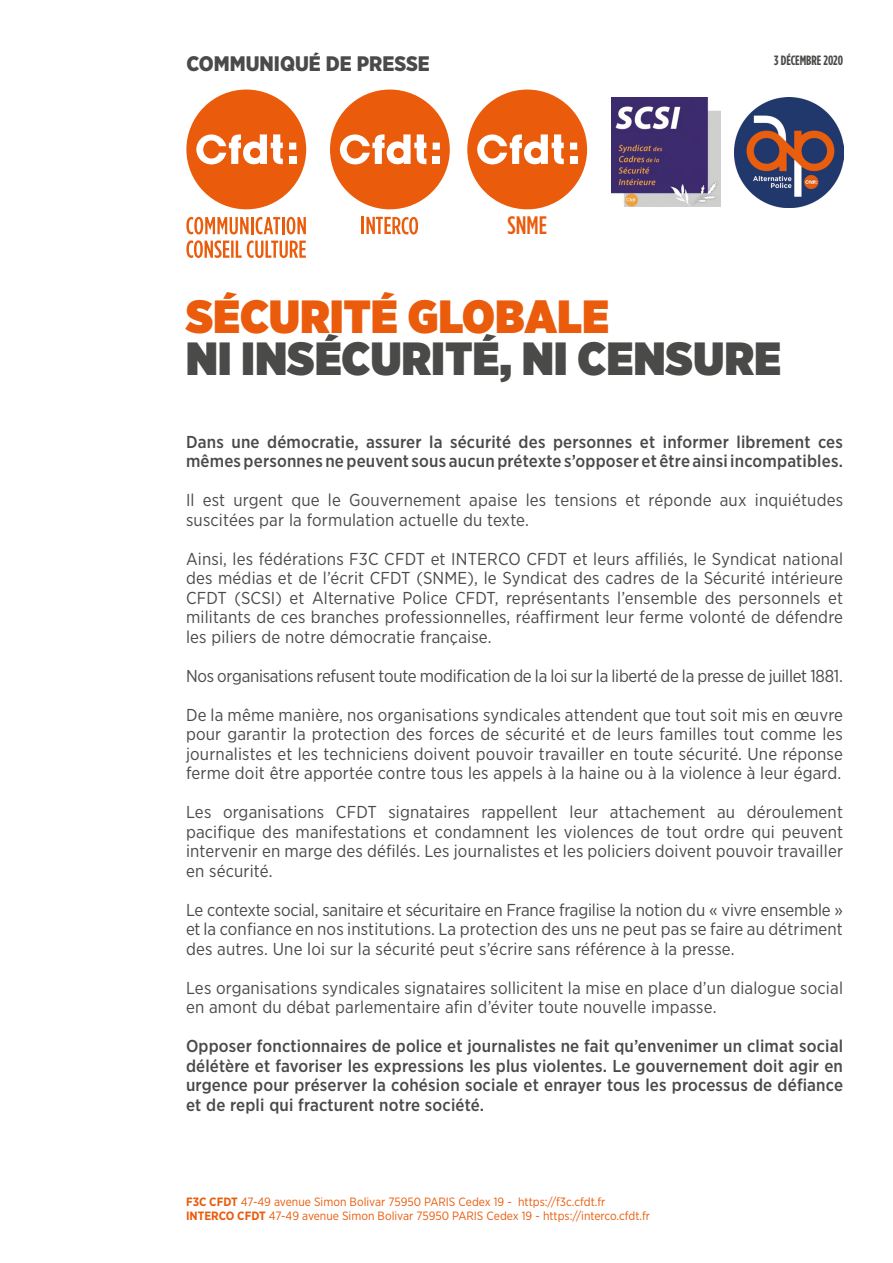
<style>
.page{position:relative;width:893px;height:1263px;background:#fff}
.page>*{position:absolute;margin:0;border:0;box-sizing:border-box;transform-origin:0 0}
.t1{font:900 46.5px/42px "Gotham Narrow";letter-spacing:.01em;color:#4a4a49}
.t2{font:500 25.2px "Gotham Condensed";color:#ea5b0b}
.t3{font:900 21px "Gotham Narrow";color:#4a4a49}
.t4{font:17.25px/19.5px "Gotham Narrow";letter-spacing:.01em;color:#4a4a49;text-align:justify}
.t5{font:500 17.25px/19.5px "Gotham Narrow";letter-spacing:.01em;color:#4a4a49}
.t6{font:17.25px "Gotham Narrow";letter-spacing:-.015em;color:#4a4a49}
.t7{font:700 13.5px "Gotham Condensed";color:#4a4a49}
.t8{font:12px "Gotham Narrow";color:#ea5b0b}
.s1{color:#ea5b0b}
.s2{font-weight:700}
</style>
<div class="page">
<img style="left:611px;top:98px;width:109px;height:108px">
<img style="left:734px;top:98px;width:109px;height:109px">
<svg style="left:186px;top:240px;width:120px;height:18px"></svg>
<svg style="left:186px;top:217px;width:120px;height:17px"></svg>
<div style="left:186px;top:90px;width:120px;height:119px;background:#ea5b0b;border-radius:50%"></div>
<div style="left:289px;top:143px;width:7px;height:7px;background:#fff"></div>
<div style="left:289px;top:157px;width:7px;height:7px;background:#fff"></div>
<svg style="left:196px;top:134px;width:87px;height:30px"></svg>
<div style="left:467px;top:90px;width:120px;height:119px;background:#ea5b0b;border-radius:50%"></div>
<div style="left:570px;top:143px;width:7px;height:7px;background:#fff"></div>
<div style="left:570px;top:157px;width:7px;height:7px;background:#fff"></div>
<svg style="left:477px;top:134px;width:87px;height:30px"></svg>
<svg style="left:362px;top:217px;width:56px;height:18px"></svg>
<div style="left:330px;top:90px;width:120px;height:119px;background:#ea5b0b;border-radius:50%"></div>
<div style="left:433px;top:143px;width:7px;height:7px;background:#fff"></div>
<div style="left:433px;top:157px;width:7px;height:7px;background:#fff"></div>
<svg style="left:340px;top:134px;width:86px;height:30px"></svg>
<p class="t3" style="left:186px;top:50px;width:245px">COMMUNIQUÉ DE PRESSE</p>
<p class="t2" style="left:508px;top:211px;width:41px">SNME</p>
<p class="t7" style="left:774px;top:53px;width:70px">3 DÉCEMBRE 2020</p>
<p class="t1" style="left:186px;top:295px;width:596px"><span class="s1">SÉCURITÉ GLOBALE<br></span>NI INSÉCURITÉ, NI CENSURE</p>
<p class="t5" style="left:186px;top:431px;width:658px">Dans une démocratie, assurer la sécurité des personnes et informer librement ces mêmes personnes ne peuvent sous aucun prétexte s’opposer et être ainsi incompatibles.</p>
<p class="t4" style="left:186px;top:490px;width:658px">Il est urgent que le Gouvernement apaise les tensions et réponde aux inquiétudes suscitées par la formulation actuelle du texte.</p>
<p class="t4" style="left:186px;top:548px;width:659px">Ainsi, les fédérations F3C CFDT et INTERCO CFDT et leurs affiliés, le Syndicat national des médias et de l’écrit CFDT (SNME), le Syndicat des cadres de la Sécurité intérieure CFDT (SCSI) et Alternative Police CFDT, représentants l’ensemble des personnels et militants de ces branches professionnelles, réaffirment leur ferme volonté de défendre les piliers de notre démocratie française.</p>
<p class="t6" style="left:186px;top:665px;width:658px">Nos organisations refusent toute modification de la loi sur la liberté de la presse de juillet 1881.</p>
<p class="t4" style="left:186px;top:704px;width:658px">De la même manière, nos organisations syndicales attendent que tout soit mis en œuvre pour garantir la protection des forces de sécurité et de leurs familles tout comme les journalistes et les techniciens doivent pouvoir travailler en toute sécurité. Une réponse ferme doit être apportée contre tous les appels à la haine ou à la violence à leur égard.</p>
<p class="t4" style="left:186px;top:802px;width:658px">Les organisations CFDT signataires rappellent leur attachement au déroulement pacifique des manifestations et condamnent les violences de tout ordre qui peuvent intervenir en marge des défilés. Les journalistes et les policiers doivent pouvoir travailler en sécurité.</p>
<p class="t4" style="left:186px;top:899px;width:658px">Le contexte social, sanitaire et sécuritaire en France fragilise la notion du « vivre ensemble » et la confiance en nos institutions. La protection des uns ne peut pas se faire au détriment des autres. Une loi sur la sécurité peut s’écrire sans référence à la presse.</p>
<p class="t4" style="left:186px;top:977px;width:658px">Les organisations syndicales signataires sollicitent la mise en place d’un dialogue social en amont du débat parlementaire afin d’éviter toute nouvelle impasse.</p>
<p class="t5" style="left:186px;top:1036px;width:658px;text-align:justify">Opposer fonctionnaires de police et journalistes ne fait qu’envenimer un climat social délétère et favoriser les expressions les plus violentes. Le gouvernement doit agir en urgence pour préserver la cohésion sociale et enrayer tous les processus de défiance et de repli qui fracturent notre société.</p>
<p class="t8" style="left:186px;top:1194px;width:421px"><span class="s2">F3C CFDT</span> 47-49 avenue Simon Bolivar 75950 PARIS Cedex 19 - https://f3c.cfdt.fr</p>
<p class="t8" style="left:186px;top:1209px;width:466px"><span class="s2">INTERCO CFDT</span> 47-49 avenue Simon Bolivar 75950 PARIS Cedex 19 - https://interco.cfdt.fr</p>
</div>
